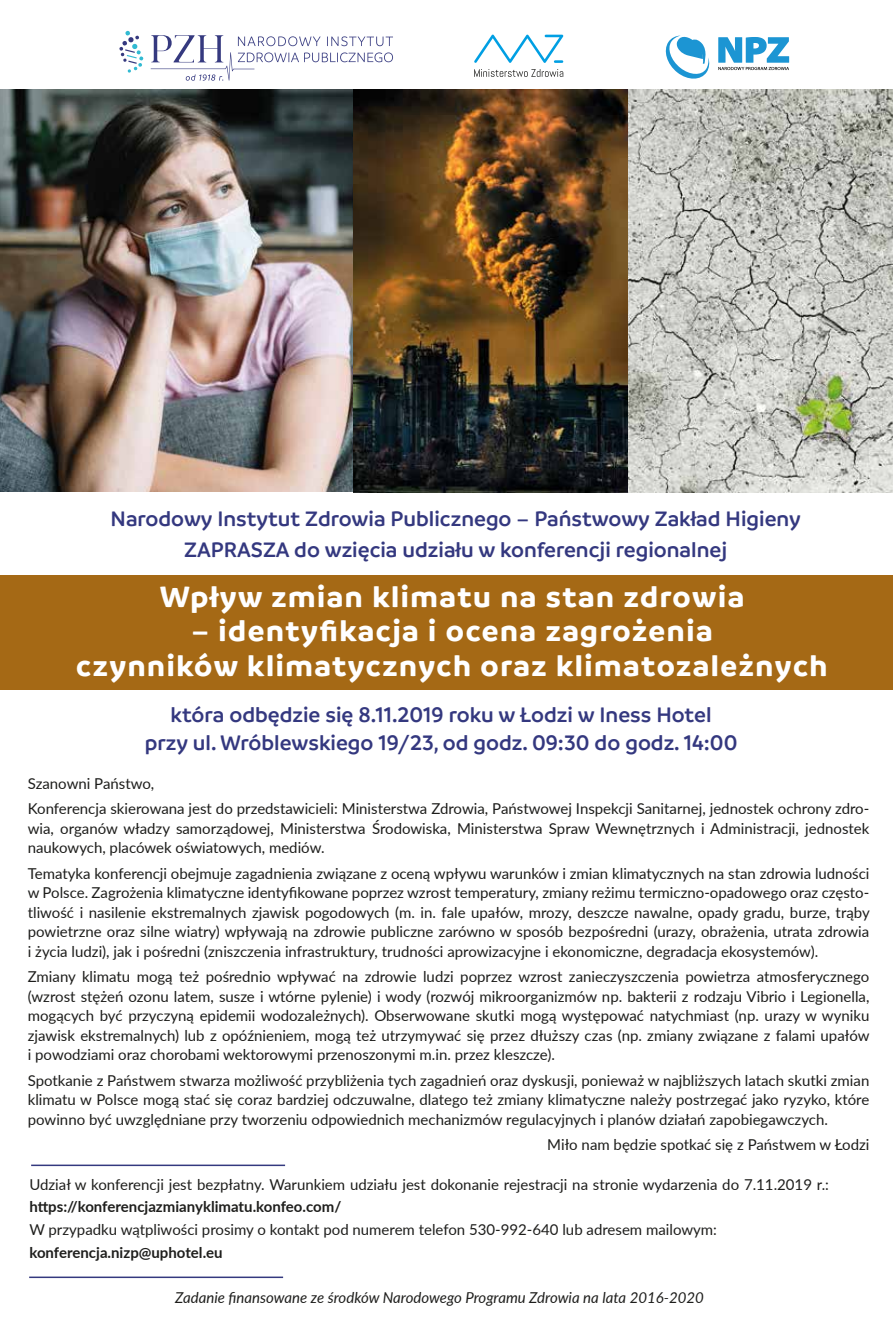
<style>
.page{position:relative;width:893px;height:1322px;background:#fff}
.page>*{position:absolute;margin:0;border:0;box-sizing:border-box;transform-origin:0 0}
.t1{font:700 31.5px/34.5px "Branding";letter-spacing:.05em;color:#fff;text-align:center}
.t2{font:600 22.5px/31.5px "Branding";color:#34387f;text-align:center}
.t3{font:15px/19.5px "Lato";color:#1d1d1b;text-align:justify}
.t4{font:15px "Lato";color:#1e1e1c}
.t5{font:700 15px "Lato";color:#1e1e1c}
.t6{font:italic 15px "Lato";color:#1e1e1c}
</style>
<div class="page">
<div style="left:0;top:575px;width:893px;height:115px;background:#a56915"></div>
<svg style="left:474px;top:69px;width:89px;height:8px"></svg>
<svg style="left:474px;top:35px;width:89px;height:28px"></svg>
<svg style="left:119px;top:31px;width:24px;height:42px"></svg>
<svg style="left:151px;top:35px;width:242px;height:46px"></svg>
<svg style="left:665px;top:35px;width:45px;height:44px"></svg>
<svg style="left:718px;top:37px;width:71px;height:33px"></svg>
<hr style="left:31px;top:1164px;width:254px;height:1px;background:#34397f">
<hr style="left:29px;top:1276px;width:254px;height:1px;background:#34397f">
<img style="left:1px;top:89px;width:353px;height:403px">
<img style="left:354px;top:89px;width:539px;height:403px">
<h2 class="t2" style="left:111px;top:502px;width:692px">Narodowy Instytut Zdrowia Publicznego – Państwowy Zakład Higieny<br>ZAPRASZA do wzięcia udziału w konferencji regionalnej</h2>
<h1 class="t1" style="left:160px;top:579px;width:586px">Wpływ zmian klimatu na stan zdrowia</h1>
<h1 class="t1" style="left:76px;top:613px;width:753px">– identyfikacja i ocena zagrożenia<br>czynników klimatycznych oraz klimatozależnych</h1>
<h2 class="t2" style="left:145px;top:701px;width:594px;line-height:27px">która odbędzie się 8.11.2019 roku w Łodzi w Iness Hotel<br>przy ul. Wróblewskiego 19/23, od godz. 09:30 do godz. 14:00</h2>
<p class="t3" style="left:28px;top:769px;width:843px;line-height:25.5px">Szanowni Państwo,<br>Konferencja skierowana jest do przedstawicieli: Ministerstwa Zdrowia, Państwowej Inspekcji Sanitarnej, jednostek ochrony zdro-</p>
<p class="t3" style="left:28px;top:817px;width:843px">wia, organów władzy samorządowej, Ministerstwa Środowiska, Ministerstwa Spraw Wewnętrznych i Administracji, jednostek naukowych, placówek oświatowych, mediów.</p>
<p class="t3" style="left:28px;top:862px;width:843px">Tematyka konferencji obejmuje zagadnienia związane z oceną wpływu warunków i zmian klimatycznych na stan zdrowia ludności w Polsce. Zagrożenia klimatyczne identyfikowane poprzez wzrost temperatury, zmiany reżimu termiczno-opadowego oraz często&shy;tliwość i nasilenie ekstremalnych zjawisk pogodowych (m. in. fale upałów, mrozy, deszcze nawalne, opady gradu, burze, trąby powietrzne oraz silne wiatry) wpływają na zdrowie publiczne zarówno w sposób bezpośredni (urazy, obrażenia, utrata zdrowia i życia ludzi), jak i pośredni (zniszczenia infrastruktury, trudności aprowizacyjne i ekonomiczne, degradacja ekosystemów).</p>
<p class="t3" style="left:28px;top:966px;width:843px">Zmiany klimatu mogą też pośrednio wpływać na zdrowie ludzi poprzez wzrost zanieczyszczenia powietrza atmosferycznego (wzrost stężeń ozonu latem, susze i wtórne pylenie) i wody (rozwój mikroorganizmów np. bakterii z rodzaju Vibrio i Legionella, mogących być przyczyną epidemii wodozależnych). Obserwowane skutki mogą występować natychmiast (np. urazy w wyniku zjawisk ekstremalnych) lub z opóźnieniem, mogą też utrzymywać się przez dłuższy czas (np. zmiany związane z falami upałów i powodziami oraz chorobami wektorowymi przenoszonymi m.in. przez kleszcze).</p>
<p class="t3" style="left:28px;top:1069px;width:843px">Spotkanie z Państwem stwarza możliwość przybliżenia tych zagadnień oraz dyskusji, ponieważ w najbliższych latach skutki zmian klimatu w Polsce mogą stać się coraz bardziej odczuwalne, dlatego też zmiany klimatyczne należy postrzegać jako ryzyko, które powinno być uwzględniane przy tworzeniu odpowiednich mechanizmów regulacyjnych i planów działań zapobiegawczych.</p>
<p class="t3" style="left:547px;top:1134px;width:324px">Miło nam będzie spotkać się z Państwem w Łodzi</p>
<p class="t4" style="left:29px;top:1173px;width:801px">Udział w konferencji jest bezpłatny. Warunkiem udziału jest dokonanie rejestracji na stronie wydarzenia do 7.11.2019 r.:</p>
<p class="t5" style="left:29px;top:1195px;width:313px">https://konferencjazmianyklimatu.konfeo.com/</p>
<p class="t4" style="left:29px;top:1218px;width:689px">W przypadku wątpliwości prosimy o kontakt pod numerem telefon 530-992-640 lub adresem mailowym:</p>
<p class="t5" style="left:29px;top:1240px;width:195px">konferencja.nizp@uphotel.eu</p>
<p class="t6" style="left:175px;top:1286px;width:530px">Zadanie finansowane ze środków Narodowego Programu Zdrowia na lata 2016-2020</p>
</div>
